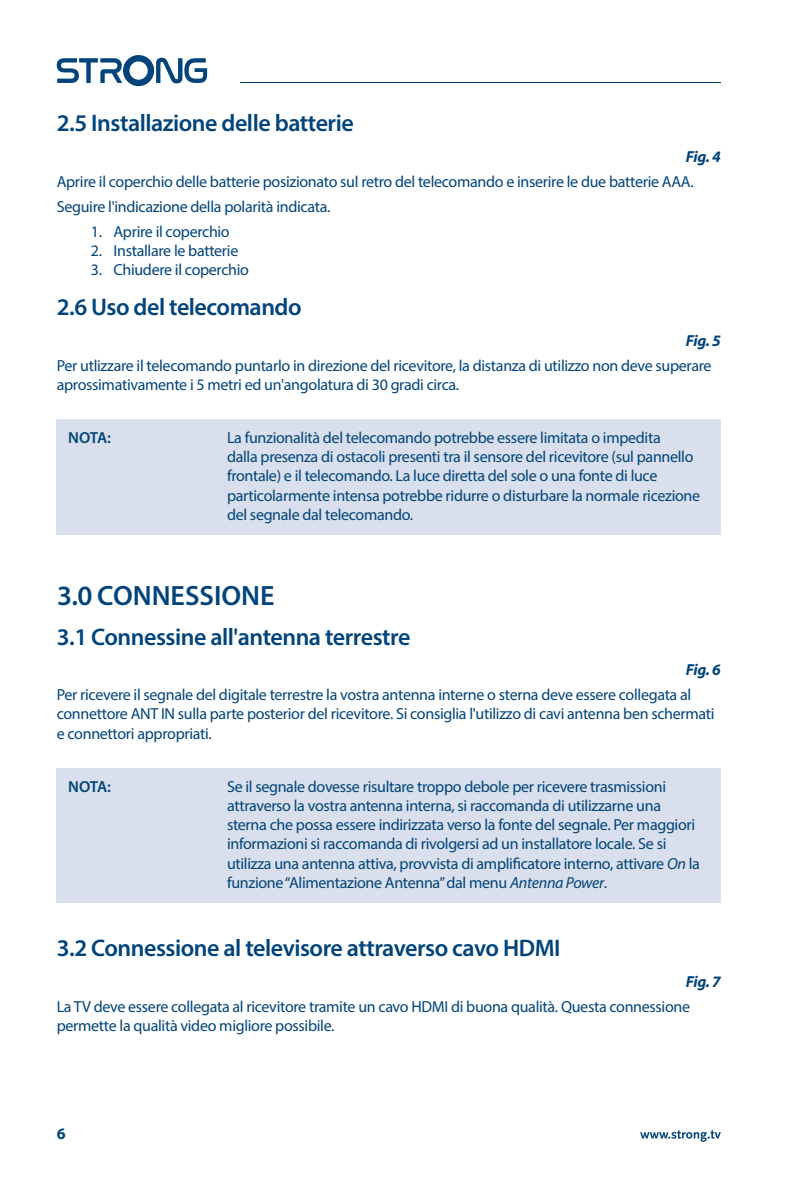
<style>
.page{position:relative;width:806px;height:1191px;background:#fff}
.page>*{position:absolute;margin:0;border:0;box-sizing:border-box;transform-origin:0 0}
.t1{font:600 28px "Myriad Pro";color:#00447b}
.t2{font:600 24px "Myriad Pro";letter-spacing:-.02em;color:#00447b}
.t3{font:16px/19.2px "Myriad Pro";letter-spacing:-.02em;color:#00447b}
.t4{font:italic 700 16px "Myriad Pro";letter-spacing:-.025em;color:#00447b}
.t5{font:600 16px "Myriad Pro";letter-spacing:-.025em;color:#00447b}
.t6{font:700 16px "Myriad Pro";color:#00447b}
.s1{font-style:italic}
</style>
<div class="page">
<div style="left:57px;top:420px;width:663px;height:115px;background:#d9dfec"></div>
<div style="left:57px;top:768px;width:663px;height:135px;background:#d9dfec"></div>
<hr style="left:240px;top:82px;width:480px;height:1px;background:#00447b">
<svg style="left:57px;top:55px;width:150px;height:31px"></svg>
<svg style="left:640px;top:1130px;width:80px;height:11px"></svg>
<h2 class="t2" style="left:57px;top:108px;width:298px">2.5 Installazione delle batterie</h2>
<p class="t4" style="left:685px;top:146px;width:37px">Fig. 4</p>
<p class="t3" style="left:57px;top:169px;width:638px;line-height:24.8px">Aprire il coperchio delle batterie posizionato sul retro del telecomando e inserire le due batterie AAA.<br>Seguire l'indicazione della polarità indicata.</p>
<p class="t3" style="left:91px;top:221px;width:140px">1. Aprire il coperchio</p>
<p class="t3" style="left:91px;top:241px;width:149px">2. Installare le batterie</p>
<p class="t3" style="left:91px;top:260px;width:160px">3. Chiudere il coperchio</p>
<h2 class="t2" style="left:57px;top:292px;width:246px">2.6 Uso del telecomando</h2>
<p class="t4" style="left:685px;top:330px;width:37px">Fig. 5</p>
<p class="t3" style="left:57px;top:355px;width:656px">Per utlizzare il telecomando puntarlo in direzione del ricevitore, la distanza di utilizzo non deve superare aprossimativamente i 5 metri ed un'angolatura di 30 gradi circa.</p>
<p class="t5" style="left:68px;top:427px;width:44px">NOTA:</p>
<p class="t3" style="left:227px;top:428px;width:474px">La funzionalità del telecomando potrebbe essere limitata o impedita<br>dalla presenza di ostacoli presenti tra il sensore del ricevitore (sul pannello frontale) e il telecomando. La luce diretta del sole o una fonte di luce particolarmente intensa potrebbe ridurre o disturbare la normale ricezione del segnale dal telecomando.</p>
<h1 class="t1" style="left:57px;top:577px;width:219px">3.0 CONNESSIONE</h1>
<h2 class="t2" style="left:57px;top:621px;width:355px">3.1 Connessine all'antenna terrestre</h2>
<p class="t4" style="left:685px;top:659px;width:37px">Fig. 6</p>
<p class="t3" style="left:57px;top:685px;width:659px">Per ricevere il segnale del digitale terrestre la vostra antenna interne o sterna deve essere collegata al connettore ANT IN sulla parte posterior del ricevitore. Si consiglia l'utilizzo di cavi antenna ben schermati e connettori appropriati.</p>
<p class="t5" style="left:68px;top:776px;width:44px">NOTA:</p>
<p class="t3" style="left:227px;top:776px;width:474px">Se il segnale dovesse risultare troppo debole per ricevere trasmissioni attraverso la vostra antenna interna, si raccomanda di utilizzarne una sterna che possa essere indirizzata verso la fonte del segnale. Per maggiori informazioni si raccomanda di rivolgersi ad un installatore locale. Se si utilizza una antenna attiva, provvista di amplificatore interno, attivare <span class="s1">On</span> la funzione “Alimentazione Antenna” dal menu <span class="s1">Antenna Power</span>.</p>
<h2 class="t2" style="left:57px;top:933px;width:505px">3.2 Connessione al televisore attraverso cavo HDMI</h2>
<p class="t4" style="left:685px;top:971px;width:37px">Fig. 7</p>
<p class="t3" style="left:57px;top:996px;width:634px">La TV deve essere collegata al ricevitore tramite un cavo HDMI di buona qualità. Questa connessione permette la qualità video migliore possibile.</p>
<p class="t6" style="left:57px;top:1123px;width:10px">6</p>
</div>
